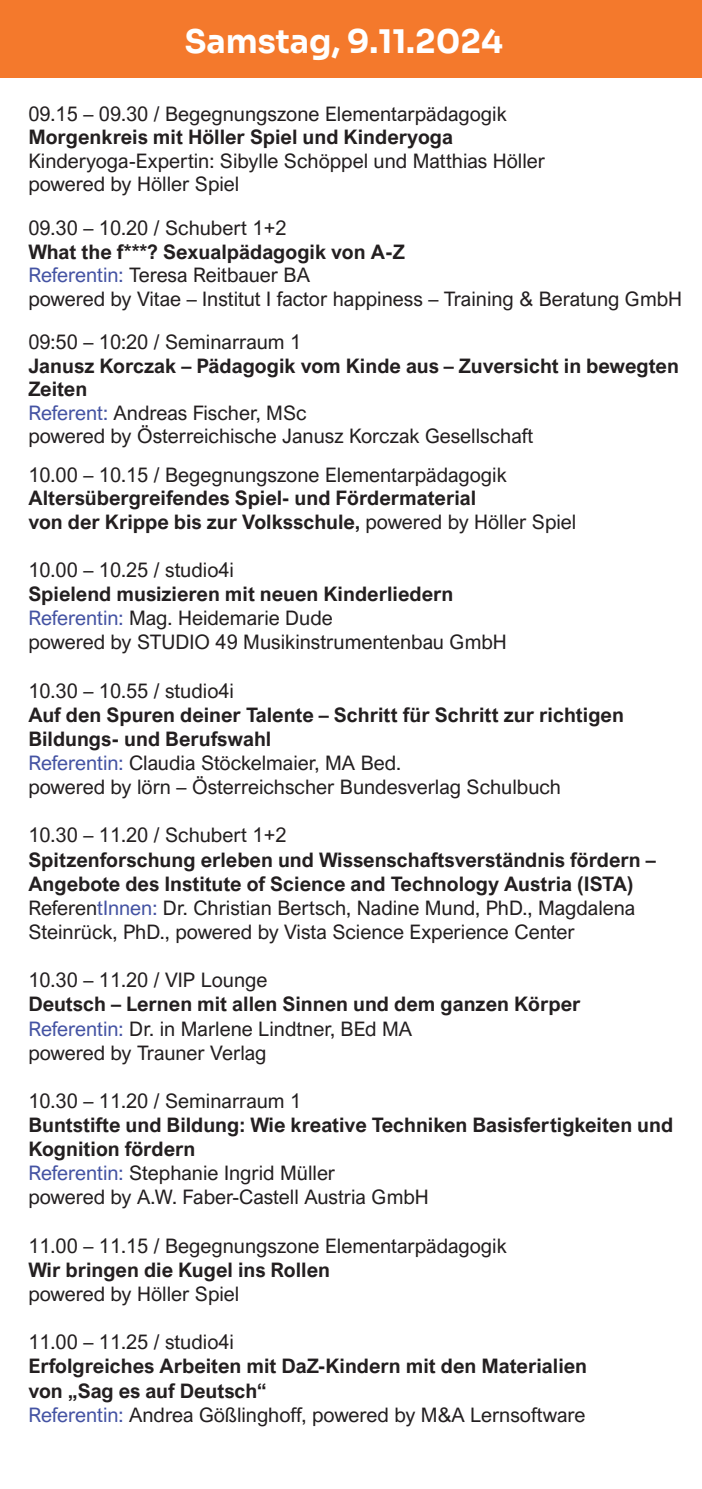
<style>
.page{position:relative;width:702px;height:1489px;background:#fff}
.page>*{position:absolute;margin:0;border:0;box-sizing:border-box;transform-origin:0 0}
.t1{font:700 32.5px "Sora";color:#fff}
.t2{font:20px/23.5px "Arial Nova";color:#231f20}
.t3{font:700 20px/24px "Arial Nova";color:#231f20}
.s1{font-weight:700}
.s2{color:#4453a3}
.s3{font-weight:400}
.s4{font-weight:400;color:#4453a3}
</style>
<div class="page">
<div style="left:0;top:0;width:702px;height:78px;background:#f4792c"></div>
<h1 class="t1" style="left:185px;top:14px;width:319px">Samstag, 9.11.2024</h1>
<p class="t2" style="left:28px;top:102px;width:480px">09.15 – 09.30 / Begegnungszone Elementarpädagogik</p>
<p class="t3" style="left:28px;top:125px;width:426px">Morgenkreis mit Höller Spiel und Kinderyoga</p>
<p class="t2" style="left:28px;top:149px;width:518px">Kinderyoga-Expertin: Sibylle Schöppel und Matthias Höller powered by Höller Spiel</p>
<p class="t2" style="left:28px;top:216px;width:260px">09.30 – 10.20 / Schubert 1+2</p>
<p class="t2" style="left:28px;top:240px;width:655px"><span class="s1">What the f***? Sexualpädagogik von A-Z<br></span><span class="s2">Referentin:</span> Teresa Reitbauer BA<br>powered by Vitae – Institut I factor happiness – Training &amp; Beratung GmbH</p>
<p class="t2" style="left:28px;top:330px;width:274px">09:50 – 10:20 / Seminarraum 1</p>
<p class="t2" style="left:28px;top:354px;width:652px"><span class="s1">Janusz Korczak – Pädagogik vom Kinde aus – Zuversicht in bewegten Zeiten<br></span><span class="s2">Referent:</span> Andreas Fischer, MSc<br>powered by Österreichische Janusz Korczak Gesellschaft</p>
<p class="t2" style="left:28px;top:463px;width:480px">10.00 – 10.15 / Begegnungszone Elementarpädagogik</p>
<p class="t3" style="left:28px;top:486px;width:549px">Altersübergreifendes Spiel- und Fördermaterial<br>von der Krippe bis zur Volksschule, <span class="s3">powered by Höller Spiel</span></p>
<p class="t2" style="left:28px;top:558px;width:207px">10.00 – 10.25 / studio4i</p>
<p class="t2" style="left:28px;top:582px;width:480px"><span class="s1">Spielend musizieren mit neuen Kinderliedern<br></span><span class="s2">Referentin:</span> Mag. Heidemarie Dude<br>powered by STUDIO 49 Musikinstrumentenbau GmbH</p>
<p class="t2" style="left:28px;top:678px;width:207px">10.30 – 10.55 / studio4i</p>
<p class="t3" style="left:28px;top:702px;width:597px">Auf den Spuren deiner Talente – Schritt für Schritt zur richtigen Bildungs- und Berufswahl<br><span class="s4">Referentin:</span> <span class="s3">Claudia Stöckelmaier, MA Bed.<br>powered by lörn – Österreichscher Bundesverlag Schulbuch</span></p>
<p class="t2" style="left:28px;top:823px;width:260px">10.30 – 11.20 / Schubert 1+2</p>
<p class="t3" style="left:28px;top:847px;width:629px">Spitzenforschung erleben und Wissenschaftsverständnis fördern – Angebote des Institute of Science and Technology Austria (ISTA)<br><span class="s3">Referen</span><span class="s4">tInnen:</span> <span class="s3">Dr. Christian Bertsch, Nadine Mund, PhD., Magdalena Steinrück, PhD., powered by Vista Science Experience Center</span></p>
<p class="t2" style="left:28px;top:968px;width:240px">10.30 – 11.20 / VIP Lounge</p>
<p class="t2" style="left:28px;top:992px;width:553px"><span class="s1">Deutsch – Lernen mit allen Sinnen und dem ganzen Körper<br></span><span class="s2">Referentin:</span> Dr. in Marlene Lindtner, BEd MA<br>powered by Trauner Verlag</p>
<p class="t2" style="left:28px;top:1088px;width:274px">10.30 – 11.20 / Seminarraum 1</p>
<p class="t3" style="left:28px;top:1112px;width:646px">Buntstifte und Bildung: Wie kreative Techniken Basisfertigkeiten und Kognition fördern<br><span class="s4">Referentin:</span> <span class="s3">Stephanie Ingrid Müller<br>powered by A.W. Faber-Castell Austria GmbH</span></p>
<p class="t2" style="left:28px;top:1233px;width:480px">11.00 – 11.15 / Begegnungszone Elementarpädagogik</p>
<p class="t3" style="left:28px;top:1257px;width:303px">Wir bringen die Kugel ins Rollen</p>
<p class="t2" style="left:28px;top:1281px;width:212px">powered by Höller Spiel</p>
<p class="t2" style="left:28px;top:1330px;width:207px">11.00 – 11.25 / studio4i</p>
<p class="t3" style="left:28px;top:1353px;width:560px">Erfolgreiches Arbeiten mit DaZ-Kindern mit den Materialien von „Sag es auf Deutsch“<br><span class="s4">Referentin:</span> <span class="s3">Andrea Gößlinghoff, powered by M&amp;A Lernsoftware</span></p>
</div>
